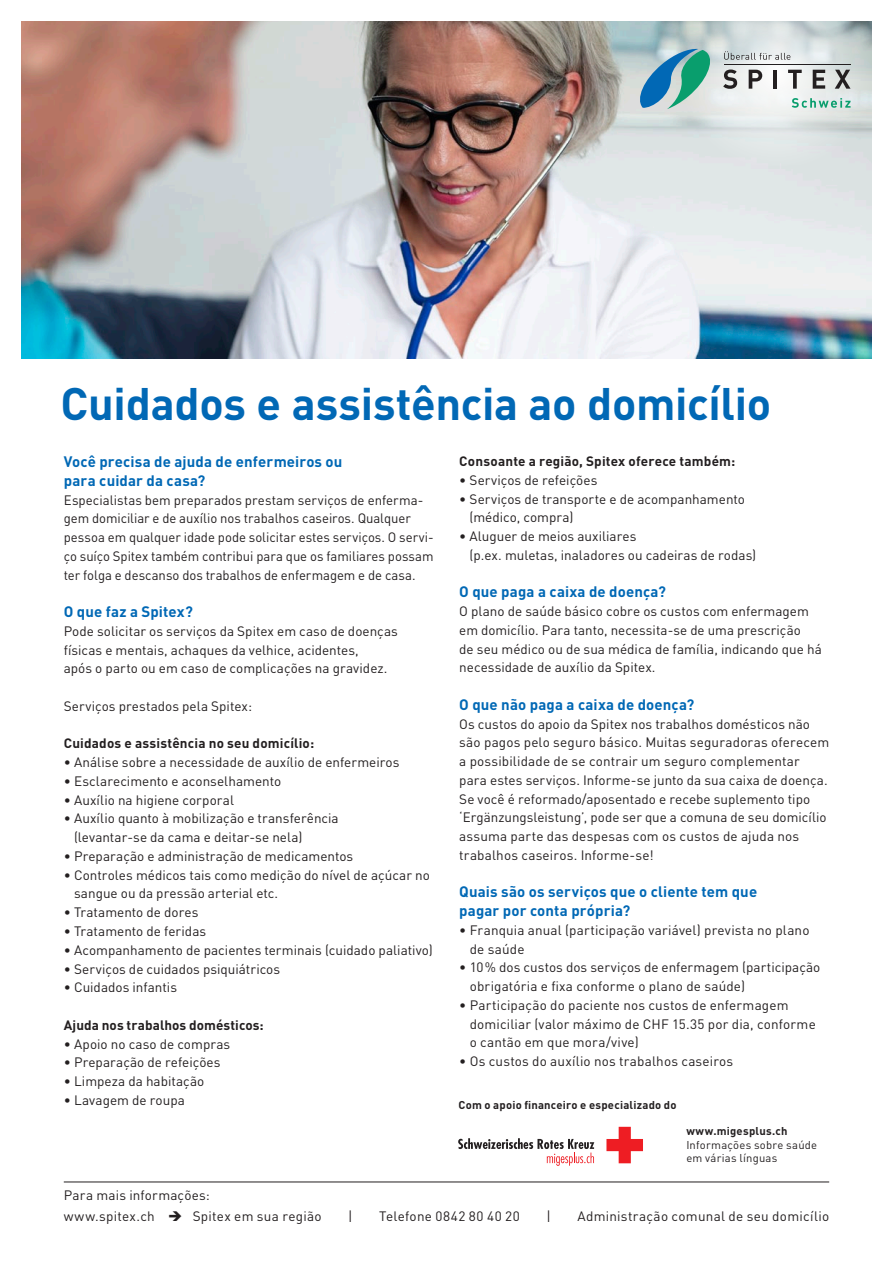
<style>
.page{position:relative;width:893px;height:1263px;background:#fff}
.page>*{position:absolute;margin:0;border:0;box-sizing:border-box;transform-origin:0 0}
.t1{font:700 45px "DIN Pro";letter-spacing:-.01em;color:#0168b5}
.t2{font:700 15px/18.8px "DIN Pro";letter-spacing:.01em;color:#0168b5}
.t3{font:13.5px/18.8px "DIN Pro";letter-spacing:.005em;color:#231f20}
.t4{font:700 13.5px "DIN Pro";letter-spacing:.01em;color:#231f20}
.t5{font:700 11.25px "DIN Pro";letter-spacing:.02em;color:#231f20}
.t6{font:11.25px/13.5px "DIN Pro";letter-spacing:.02em;color:#231f20}
</style>
<div class="page">
<img style="left:21px;top:21px;width:851px;height:337px">
<hr style="left:64px;top:1182px;width:765px;height:1px;background:#231f20">
<svg style="left:606px;top:1127px;width:37px;height:36px"></svg>
<svg style="left:458px;top:1138px;width:136px;height:28px"></svg>
<svg style="left:583px;top:21px;width:289px;height:145px;background:#cfd5d4"></svg>
<svg style="left:640px;top:49px;width:75px;height:60px;background:#74b1b8"></svg>
<svg style="left:792px;top:98px;width:58px;height:10px"></svg>
<svg style="left:723px;top:70px;width:14px;height:19px"></svg>
<svg style="left:749px;top:70px;width:13px;height:19px"></svg>
<hr style="left:773px;top:70px;width:4px;height:19px;background:#231f20">
<svg style="left:788px;top:70px;width:14px;height:19px"></svg>
<svg style="left:813px;top:70px;width:12px;height:19px"></svg>
<svg style="left:835px;top:70px;width:15px;height:19px"></svg>
<hr style="left:724px;top:64px;width:126px;height:1px;background:#231f20">
<svg style="left:724px;top:51px;width:66px;height:9px"></svg>
<h1 class="t1" style="left:61px;top:374px;width:712px">Cuidados e assistência ao domicílio</h1>
<p class="t2" style="left:64px;top:452px;width:280px">Você precisa de ajuda de enfermeiros ou para cuidar da casa?</p>
<p class="t3" style="left:64px;top:490px;width:371px">Especialistas bem preparados prestam serviços de enferma&shy;gem domiciliar e de auxílio nos trabalhos caseiros. Qualquer pessoa em qualquer idade pode solicitar estes serviços. O servi&shy;ço suíço Spitex também contribui para que os familiares possam ter folga e descanso dos trabalhos de enfermagem e de casa.</p>
<p class="t2" style="left:64px;top:602px;width:131px">O que faz a Spitex?</p>
<p class="t3" style="left:64px;top:621px;width:336px">Pode solicitar os serviços da Spitex em caso de doenças físicas e mentais, achaques da velhice, acidentes,<br>após o parto ou em caso de complicações na gravidez.</p>
<p class="t3" style="left:64px;top:696px;width:190px">Serviços prestados pela Spitex:</p>
<p class="t4" style="left:64px;top:735px;width:252px">Cuidados e assistência no seu domicílio:</p>
<p class="t3" style="left:64px;top:753px;width:337px">• Análise sobre a necessidade de auxílio de enfermeiros</p>
<p class="t3" style="left:64px;top:771px;width:219px">• Esclarecimento e aconselhamento</p>
<p class="t3" style="left:64px;top:790px;width:172px">• Auxílio na higiene corporal</p>
<p class="t3" style="left:74px;top:809px;width:266px;text-indent:-10px">• Auxílio quanto à mobilização e transferência (levantar-se da cama e deitar-se nela)</p>
<p class="t3" style="left:64px;top:846px;width:291px">• Preparação e administração de medicamentos</p>
<p class="t3" style="left:74px;top:865px;width:357px;text-indent:-10px">• Controles médicos tais como medição do nível de açúcar no sangue ou da pressão arterial etc.</p>
<p class="t3" style="left:64px;top:903px;width:136px">• Tratamento de dores</p>
<p class="t3" style="left:64px;top:921px;width:144px">• Tratamento de feridas</p>
<p class="t3" style="left:64px;top:940px;width:371px">• Acompanhamento de pacientes terminais (cuidado paliativo)</p>
<p class="t3" style="left:64px;top:959px;width:218px">• Serviços de cuidados psiquiátricos</p>
<p class="t3" style="left:64px;top:978px;width:115px">• Cuidados infantis</p>
<p class="t4" style="left:64px;top:1016px;width:201px">Ajuda nos trabalhos domésticos:</p>
<p class="t3" style="left:64px;top:1034px;width:168px">• Apoio no caso de compras</p>
<p class="t3" style="left:64px;top:1053px;width:158px">• Preparação de refeições</p>
<p class="t3" style="left:64px;top:1071px;width:142px">• Limpeza da habitação</p>
<p class="t3" style="left:64px;top:1090px;width:123px">• Lavagem de roupa</p>
<p class="t4" style="left:459px;top:452px;width:278px">Consoante a região, Spitex oferece também:</p>
<p class="t3" style="left:459px;top:470px;width:140px">• Serviços de refeições</p>
<p class="t3" style="left:469px;top:489px;width:277px;text-indent:-10px">• Serviços de transporte e de acompanhamento (médico, compra)</p>
<p class="t3" style="left:469px;top:526px;width:288px;text-indent:-10px">• Aluguer de meios auxiliares<br>(p.ex. muletas, inaladores ou cadeiras de rodas)</p>
<p class="t2" style="left:459px;top:582px;width:208px">O que paga a caixa de doença?</p>
<p class="t3" style="left:459px;top:601px;width:364px">O plano de saúde básico cobre os custos com enfermagem em domicílio. Para tanto, necessita-se de uma prescrição<br>de seu médico ou de sua médica de família, indicando que há necessidade de auxílio da Spitex.</p>
<p class="t2" style="left:459px;top:694px;width:237px">O que não paga a caixa de doença?</p>
<p class="t3" style="left:459px;top:714px;width:371px">Os custos do apoio da Spitex nos trabalhos domésticos não são pagos pelo seguro básico. Muitas seguradoras oferecem a possibilidade de se contrair um seguro complementar para estes serviços. Informe-se junto da sua caixa de doença.<br>Se você é reformado/aposentado e recebe suplemento tipo ‘Ergänzungsleistung’, pode ser que a comuna de seu domicílio assuma parte das despesas com os custos de ajuda nos trabalhos caseiros. Informe-se!</p>
<p class="t2" style="left:459px;top:882px;width:299px">Quais são os serviços que o cliente tem que pagar por conta própria?</p>
<p class="t3" style="left:470px;top:920px;width:341px;text-indent:-11px">• Franquia anual (participação variável) prevista no plano de saúde</p>
<p class="t3" style="left:470px;top:958px;width:352px;text-indent:-11px">• 10% dos custos dos serviços de enfermagem (participação obrigatória e fixa conforme o plano de saúde)</p>
<p class="t3" style="left:470px;top:995px;width:348px;text-indent:-11px">• Participação do paciente nos custos de enfermagem domiciliar (valor máximo de CHF 15.35 por dia, conforme o cantão em que mora/vive)</p>
<p class="t3" style="left:459px;top:1051px;width:276px">• Os custos do auxílio nos trabalhos caseiros</p>
<p class="t5" style="left:458px;top:1098px;width:220px">Com o apoio financeiro e especializado do</p>
<p class="t3" style="left:64px;top:1184px;width:259px;line-height:21.1px">Para mais informações:<br>www.spitex.ch ➔ Spitex em sua região</p>
<p class="t5" style="left:686px;top:1124px;width:103px">www.migesplus.ch</p>
<p class="t6" style="left:686px;top:1138px;width:132px">Informações sobre saúde em várias línguas</p>
<p class="t3" style="left:348px;top:1207px;width:6px">|</p>
<p class="t3" style="left:379px;top:1207px;width:142px">Telefone 0842 80 40 20</p>
<p class="t3" style="left:546px;top:1207px;width:6px">|</p>
<p class="t3" style="left:577px;top:1207px;width:253px">Administração comunal de seu domicílio</p>
</div>
